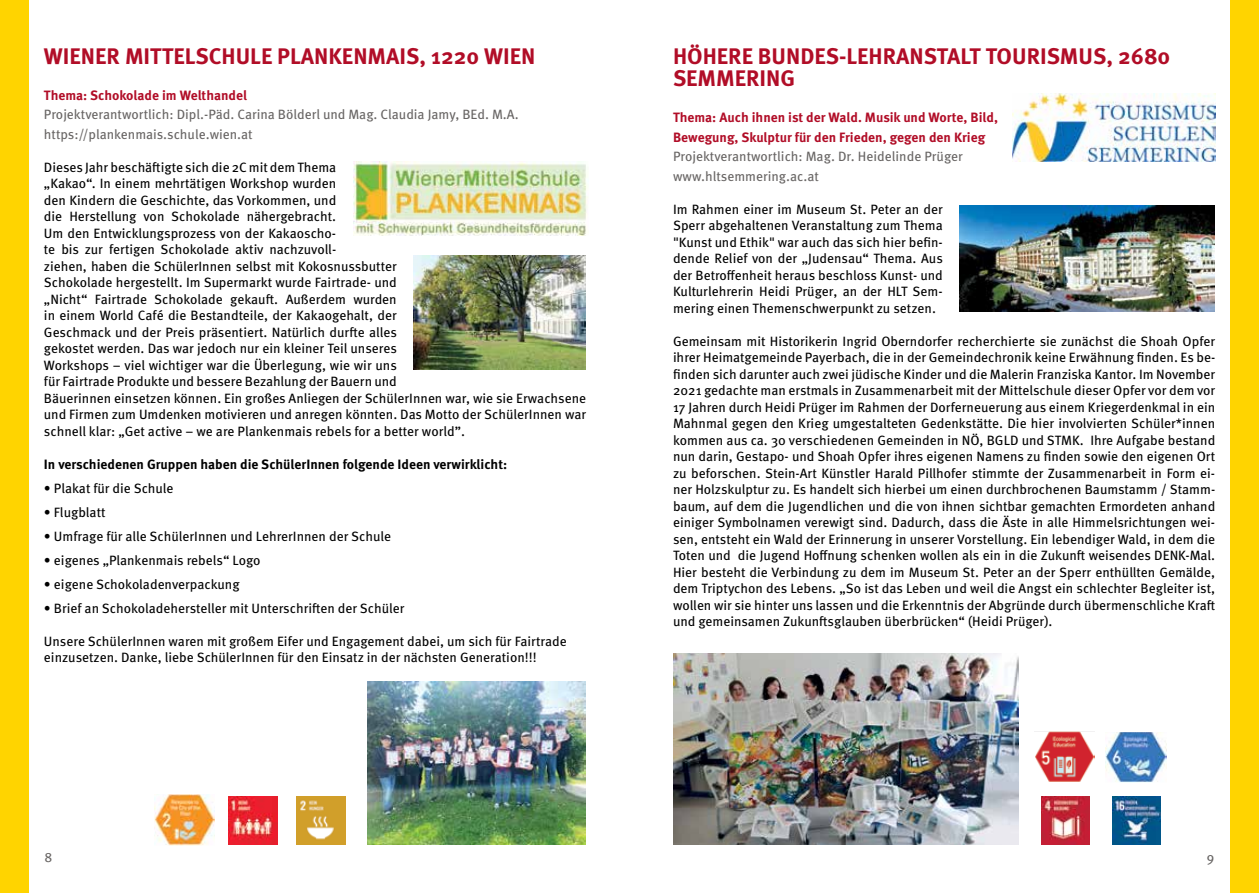
<style>
.page{position:relative;width:1259px;height:893px;background:#fff}
.page>*{position:absolute;margin:0;border:0;box-sizing:border-box;transform-origin:0 0}
.t1{font:700 22.5px/22.5px "Meta Pro";color:#b10d27}
.t2{font:13.5px/16.5px "Meta Pro";color:#000}
.t3{font:13.5px/19.5px "Meta Pro";color:#676463}
.t4{font:700 13.5px/19.5px "Meta Pro";color:#b10d27}
.t5{font:700 13.5px "Meta Pro";color:#000}
</style>
<div class="page">
<div style="left:1229px;top:0;width:30px;height:893px;background:#ffd400"></div>
<div style="left:0;top:0;width:29px;height:893px;background:#ffd400"></div>
<img style="left:353px;top:162px;width:235px;height:74px">
<img style="left:368px;top:681px;width:217px;height:164px">
<img style="left:673px;top:653px;width:345px;height:192px">
<img style="left:959px;top:205px;width:255px;height:107px">
<img style="left:1012px;top:94px;width:203px;height:68px">
<img style="left:414px;top:255px;width:171px;height:115px">
<img style="left:154px;top:795px;width:60px;height:51px">
<img style="left:229px;top:796px;width:48px;height:49px">
<img style="left:297px;top:796px;width:48px;height:49px">
<img style="left:1034px;top:731px;width:61px;height:51px">
<img style="left:1106px;top:732px;width:60px;height:51px">
<img style="left:1041px;top:796px;width:48px;height:49px">
<img style="left:1112px;top:796px;width:48px;height:49px">
<h1 class="t1" style="left:44px;top:43px;width:493px">WIENER MITTELSCHULE PLANKENMAIS, 1220 WIEN</h1>
<p class="t4" style="left:44px;top:84px;width:204px">Thema: Schokolade im Welthandel</p>
<p class="t3" style="left:44px;top:104px;width:476px">Projektverantwortlich: Dipl.-Päd. Carina Bölderl und Mag. Claudia Jamy, BEd. M.A. https://plankenmais.schule.wien.at</p>
<p class="t2" style="left:44px;top:158px;width:544px">Dieses Jahr beschäftigte sich die 2C mit dem Thema<br>„Kakao“. In einem mehrtätigen Workshop wurden<br>den Kindern die Geschichte, das Vorkommen, und<br>die Herstellung von Schokolade nähergebracht.<br>Um den Entwicklungsprozess von der Kakaoscho-<br>te bis zur fertigen Schokolade aktiv nachzuvoll-<br>ziehen, haben die SchülerInnen selbst mit Kokosnussbutter<br>Schokolade hergestellt. Im Supermarkt wurde Fairtrade- und<br>„Nicht“ Fairtrade Schokolade gekauft. Außerdem wurden<br>in einem World Café die Bestandteile, der Kakaogehalt, der<br>Geschmack und der Preis präsentiert. Natürlich durfte alles<br>gekostet werden. Das war jedoch nur ein kleiner Teil unseres<br>Workshops – viel wichtiger war die Überlegung, wie wir uns<br>für Fairtrade Produkte und bessere Bezahlung der Bauern und<br>Bäuerinnen einsetzen können. Ein großes Anliegen der SchülerInnen war, wie sie Erwachsene und Firmen zum Umdenken motivieren und anregen könnten. Das Motto der SchülerInnen war schnell klar: „Get active – we are Plankenmais rebels for a better world”.</p>
<p class="t5" style="left:44px;top:453px;width:465px">In verschiedenen Gruppen haben die SchülerInnen folgende Ideen verwirklicht:</p>
<p class="t2" style="left:44px;top:479px;width:131px">• Plakat für die Schule</p>
<p class="t2" style="left:44px;top:503px;width:63px">• Flugblatt</p>
<p class="t2" style="left:44px;top:527px;width:349px">• Umfrage für alle SchülerInnen und LehrerInnen der Schule</p>
<p class="t2" style="left:44px;top:551px;width:218px">• eigenes „Plankenmais rebels“ Logo</p>
<p class="t2" style="left:44px;top:575px;width:197px">• eigene Schokoladenverpackung</p>
<p class="t2" style="left:44px;top:599px;width:362px">• Brief an Schokoladehersteller mit Unterschriften der Schüler</p>
<p class="t2" style="left:44px;top:632px;width:524px">Unsere SchülerInnen waren mit großem Eifer und Engagement dabei, um sich für Fairtrade einzusetzen. Danke, liebe SchülerInnen für den Einsatz in der nächsten Generation!!!</p>
<h1 class="t1" style="left:673px;top:43px;width:499px">HÖHERE BUNDES-LEHRANSTALT TOURISMUS, 2680<br>SEMMERING</h1>
<p class="t4" style="left:673px;top:107px;width:326px">Thema: Auch ihnen ist der Wald. Musik und Worte, Bild,<br>Bewegung, Skulptur für den Frieden, gegen den Krieg</p>
<p class="t3" style="left:673px;top:146px;width:291px">Projektverantwortlich: Mag. Dr. Heidelinde Prüger www.hltsemmering.ac.at</p>
<p class="t2" style="left:673px;top:200px;width:271px;text-align:justify">Im Rahmen einer im Museum St. Peter an der Sperr abgehaltenen Veranstaltung zum Thema "Kunst und Ethik" war auch das sich hier befin&shy;dende Relief von der „Judensau“ Thema. Aus der Betroffenheit heraus beschloss Kunst- und Kulturlehrerin Heidi Prüger, an der HLT Sem&shy;mering einen Themenschwerpunkt zu setzen.</p>
<p class="t2" style="left:673px;top:332px;width:544px;text-align:justify">Gemeinsam mit Historikerin Ingrid Oberndorfer recherchierte sie zunächst die Shoah Opfer ihrer Heimatgemeinde Payerbach, die in der Gemeindechronik keine Erwähnung finden. Es be&shy;finden sich darunter auch zwei jüdische Kinder und die Malerin Franziska Kantor. Im November 2021 gedachte man erstmals in Zusammenarbeit mit der Mittelschule dieser Opfer vor dem vor 17 Jahren durch Heidi Prüger im Rahmen der Dorferneuerung aus einem Kriegerdenkmal in ein Mahnmal gegen den Krieg umgestalteten Gedenkstätte. Die hier involvierten Schüler*innen kommen aus ca. 30 verschiedenen Gemeinden in NÖ, BGLD und STMK. Ihre Aufgabe bestand nun darin, Gestapo- und Shoah Opfer ihres eigenen Namens zu finden sowie den eigenen Ort zu beforschen. Stein-Art Künstler Harald Pillhofer stimmte der Zusammenarbeit in Form ei&shy;ner Holzskulptur zu. Es handelt sich hierbei um einen durchbrochenen Baumstamm / Stamm&shy;baum, auf dem die Jugendlichen und die von ihnen sichtbar gemachten Ermordeten anhand einiger Symbolnamen verewigt sind. Dadurch, dass die Äste in alle Himmelsrichtungen wei&shy;sen, entsteht ein Wald der Erinnerung in unserer Vorstellung. Ein lebendiger Wald, in dem die Toten und die Jugend Hoffnung schenken wollen als ein in die Zukunft weisendes DENK-Mal.<br>Hier besteht die Verbindung zu dem im Museum St. Peter an der Sperr enthüllten Gemälde, dem Triptychon des Lebens. „So ist das Leben und weil die Angst ein schlechter Begleiter ist, wollen wir sie hinter uns lassen und die Erkenntnis der Abgründe durch übermenschliche Kraft und gemeinsamen Zukunftsglauben überbrücken“ (Heidi Prüger).</p>
<p class="t3" style="left:45px;top:846px;width:9px">8</p>
<p class="t3" style="left:1206px;top:846px;width:9px">9</p>
</div>
